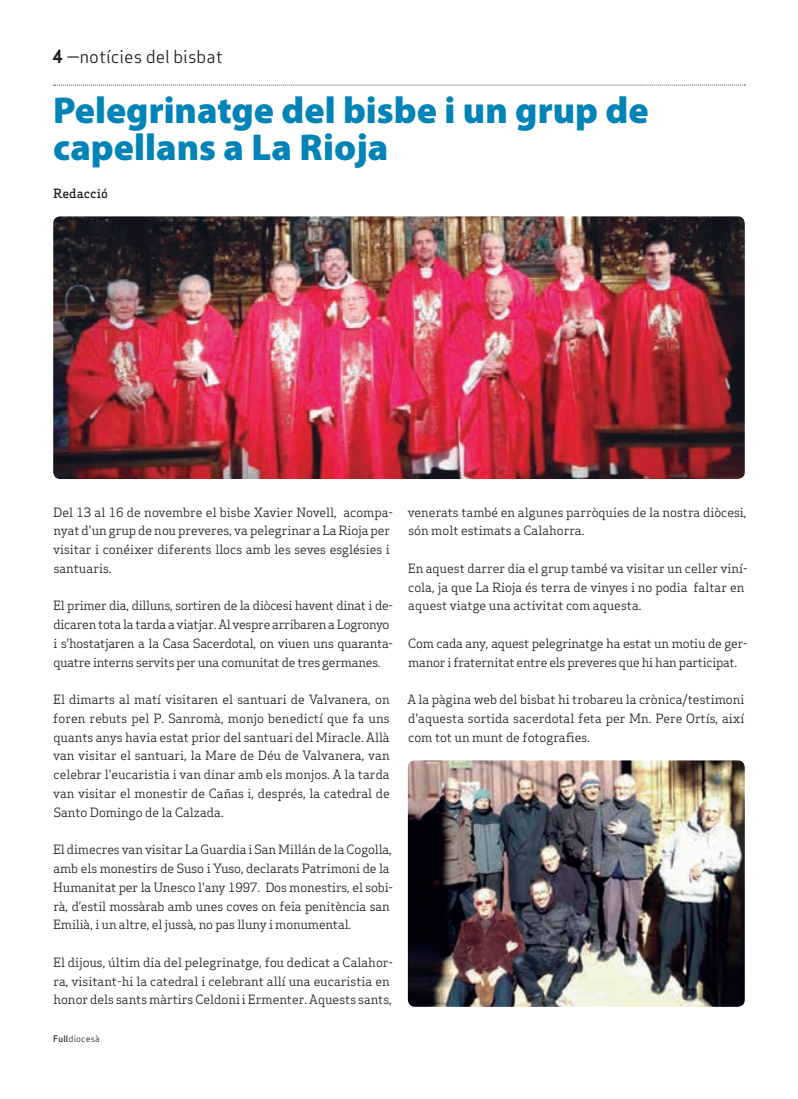
<style>
.page{position:relative;width:798px;height:1099px;background:#fff}
.page>*{position:absolute;margin:0;border:0;box-sizing:border-box;transform-origin:0 0}
.Titulars{font:900 37.5px/37.5px "Myriad Pro";color:#0083b6}
.Capçalera{font:17.5px "Apex Sans Book T";color:#231f20}
.Text_General{font:12.5px/18.8px "Apex Serif";letter-spacing:-.01em;color:#231f20}
.Autors{font:500 12.5px "Apex Serif";color:#231f20}
.Data_Peu{font:8.75px "Apex Sans Book T";letter-spacing:.02em;color:#231f20}
.s1{font-family:"Apex Sans Bold T"}
.s2{font-family:"Apex Sans Medium T"}
</style>
<div class="page">
<svg style="left:54px;top:85px;width:691px;height:1px"></svg>
<img style="left:53px;top:216px;width:691px;height:263px">
<img style="left:407px;top:760px;width:337px;height:246px">
<p class="Capçalera" style="left:52px;top:46px;width:172px"><span class="s1">4</span> —notícies del bisbat</p>
<p class="Titulars" style="left:53px;top:90px;width:596px">Pelegrinatge del bisbe i un grup de capellans a La Rioja</p>
<p class="Autors" style="left:53px;top:185px;width:56px">Redacció</p>
<p class="Text_General" style="left:53px;top:502px;width:341px">Del 13 al 16 de novembre el bisbe Xavier Novell, acompa&shy;nyat d'un grup de nou preveres, va pelegrinar a La Rioja per visitar i conéixer diferents llocs amb les seves esglésies i santuaris.</p>
<p class="Text_General" style="left:53px;top:596px;width:341px">El primer dia, dilluns, sortiren de la diòcesi havent dinat i de&shy;dicaren tota la tarda a viatjar. Al vespre arribaren a Logronyo i s'hostatjaren a la Casa Sacerdotal, on viuen uns quaranta&shy;quatre interns servits per una comunitat de tres germanes.</p>
<p class="Text_General" style="left:53px;top:690px;width:338px;text-align:justify">El dimarts al matí visitaren el santuari de Valvanera, on foren rebuts pel P. Sanromà, monjo benedictí que fa uns quants anys havia estat prior del santuari del Miracle. Allà van visitar el santuari, la Mare de Déu de Valvanera, van celebrar l'eucaristia i van dinar amb els monjos. A la tarda van visitar el monestir de Cañas i, després, la catedral de Santo Domingo de la Calzada.</p>
<p class="Text_General" style="left:53px;top:840px;width:341px">El dimecres van visitar La Guardia i San Millán de la Cogolla, amb els monestirs de Suso i Yuso, declarats Patrimoni de la Humanitat per la Unesco l'any 1997. Dos monestirs, el sobi&shy;rà, d’estil mossàrab amb unes coves on feia penitència san Emilià, i un altre, el jussà, no pas lluny i monumental.</p>
<p class="Text_General" style="left:53px;top:952px;width:341px">El dijous, últim dia del pelegrinatge, fou dedicat a Calahor&shy;ra, visitant-hi la catedral i celebrant allí una eucaristia en honor dels sants màrtirs Celdoni i Ermenter. Aquests sants,</p>
<p class="Data_Peu" style="left:53px;top:1032px;width:48px"><span class="s2">Full</span>diocesà</p>
<p class="Text_General" style="left:407px;top:502px;width:340px">venerats també en algunes parròquies de la nostra diòcesi, són molt estimats a Calahorra.</p>
<p class="Text_General" style="left:408px;top:558px;width:341px">En aquest darrer dia el grup també va visitar un celler viní&shy;cola, ja que La Rioja és terra de vinyes i no podia faltar en aquest viatge una activitat com aquesta.</p>
<p class="Text_General" style="left:408px;top:633px;width:341px">Com cada any, aquest pelegrinatge ha estat un motiu de ger&shy;manor i fraternitat entre els preveres que hi han participat.</p>
<p class="Text_General" style="left:407px;top:690px;width:338px;text-align:justify">A la pàgina web del bisbat hi trobareu la crònica/testimoni d'aquesta sortida sacerdotal feta per Mn. Pere Ortís, així com tot un munt de fotografies.</p>
</div>
